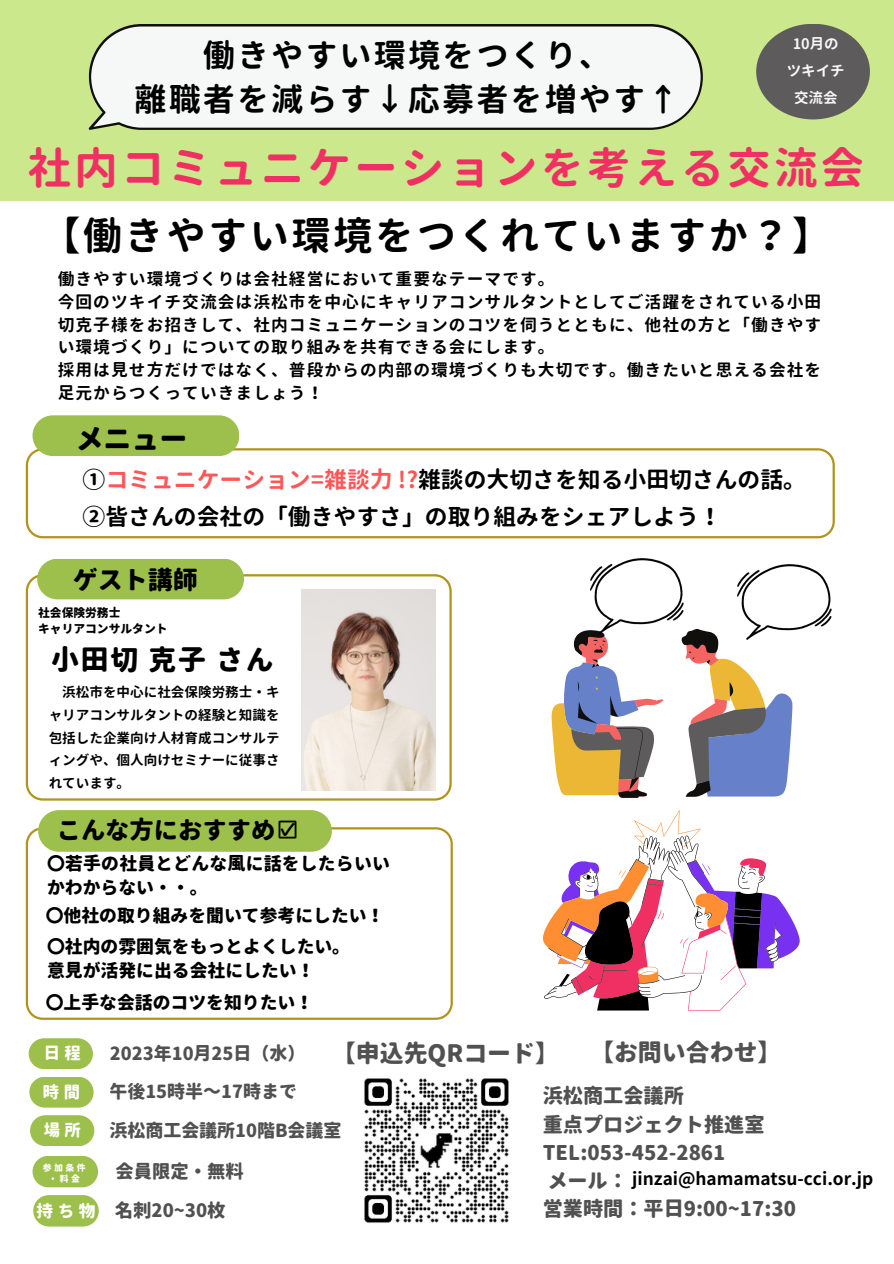
<style>
.page{position:relative;width:894px;height:1264px;background:#fff}
.page>*{position:absolute;margin:0;border:0;box-sizing:border-box;transform-origin:0 0}
.t1{font:700 43.8px "Gen Jyuu Gothic";letter-spacing:.065em;color:#f03063}
.t2{font:700 39.15px "Gen Jyuu Gothic";letter-spacing:.065em;color:#000}
.t3{font:700 32.1px "Gen Jyuu Gothic";letter-spacing:.065em;color:#000}
.t4{font:800 28.05px "Gen Jyuu Gothic";color:#000}
.t5{font:800 27.75px "Gen Jyuu Gothic";letter-spacing:.07em;color:#000}
.t6{font:800 25.05px "Gen Jyuu Gothic";color:#000}
.t7{font:800 24.3px "Gen Jyuu Gothic";color:#000}
.t8{font:800 23.85px "Gen Jyuu Gothic";color:#525151}
.t9{font:700 22.8px "Gen Jyuu Gothic";color:#000}
.t10{font:800 20.1px "Gen Jyuu Gothic";color:#525151}
.t11{font:800 18.3px "Gen Jyuu Gothic";color:#525151}
.t12{font:800 18px "Gen Jyuu Gothic";color:#525151}
.t13{font:800 17.85px/24px "Gen Jyuu Gothic";color:#000}
.t14{font:700 17.25px "Noto Sans JP";color:#000}
.t15{font:700 16.65px/22.8px "Gen Jyuu Gothic";letter-spacing:.065em;color:#000}
.t16{font:800 16.65px "Gen Jyuu Gothic";color:#fff}
.t17{font:800 16.35px "Gen Jyuu Gothic";color:#fff}
.t18{font:700 14.55px "Gen Jyuu Gothic";color:#f6f7f7}
.t19{font:700 13.65px/22.6px "Gen Jyuu Gothic";color:#000;text-align:justify}
.t20{font:800 11.7px "Gen Jyuu Gothic";color:#000}
.t21{font:800 8.85px "Gen Jyuu Gothic";letter-spacing:.27em;color:#fff}
.s1{color:#ff5757}
</style>
<div class="page">
<div style="left:29px;top:1038px;width:64px;height:31px;background:#9dc04c;border-radius:15px"></div>
<div style="left:29px;top:1076px;width:65px;height:31px;background:#9dc04c;border-radius:15px"></div>
<div style="left:30px;top:1115px;width:64px;height:31px;background:#9dc04c;border-radius:15px"></div>
<svg style="left:26px;top:574px;width:425px;height:226px"></svg>
<img style="left:302px;top:589px;width:134px;height:201px">
<div style="left:37px;top:558px;width:207px;height:41px;background:#9dc04c;border-radius:20px"></div>
<svg style="left:26px;top:827px;width:426px;height:192px"></svg>
<div style="left:38px;top:810px;width:294px;height:41px;background:#9dc04c;border-radius:21px"></div>
<svg style="left:26px;top:448px;width:808px;height:90px"></svg>
<div style="left:33px;top:415px;width:206px;height:41px;background:#9dc04c;border-radius:20px"></div>
<div style="left:0;top:0;width:893px;height:201px;background:#cce88c"></div>
<div style="left:756px;top:24px;width:113px;height:95px;background:#5e5b5d;border-radius:50%"></div>
<svg style="left:551px;top:629px;width:241px;height:168px"></svg>
<img style="left:590px;top:558px;width:93px;height:75px">
<img style="left:737px;top:565px;width:94px;height:74px">
<svg style="left:542px;top:810px;width:258px;height:200px"></svg>
<svg style="left:89px;top:24px;width:613px;height:106px;background:#e9eae7"></svg>
<div style="left:33px;top:1155px;width:65px;height:32px;background:#9dc04c;border-radius:16px"></div>
<div style="left:33px;top:1194px;width:66px;height:32px;background:#9dc04c;border-radius:16px"></div>
<img style="left:364px;top:1078px;width:145px;height:145px">
<p class="t3" style="left:203px;top:32px;width:409px">働きやすい環境をつくり、</p>
<p class="t3" style="left:134px;top:77px;width:546px">離職者を減らす↓応募者を増やす↑</p>
<p class="t18" style="left:792px;top:33px;width:48px">10月の</p>
<p class="t18" style="left:786px;top:60px;width:59px">ツキイチ</p>
<p class="t18" style="left:793px;top:87px;width:45px">交流会</p>
<p class="t1" style="left:27px;top:136px;width:838px">社内コミュニケーションを考える交流会</p>
<p class="t2" style="left:41px;top:208px;width:791px">【働きやすい環境をつくれていますか？】</p>
<p class="t15" style="left:58px;top:267px;width:498px">働きやすい環境づくりは会社経営において重要なテーマです。</p>
<p class="t15" style="left:58px;top:290px;width:764px;text-align:justify">今回のツキイチ交流会は浜松市を中心にキャリアコンサルタントとしてご活躍をされている小田切克子様をお招きして、社内コミュニケーションのコツを伺うとともに、他社の方と「働きやすい環境づくり」についての取り組みを共有できる会にします。</p>
<p class="t15" style="left:58px;top:358px;width:764px">採用は見せ方だけではなく、普段からの内部の環境づくりも大切です。働きたいと思える会社を足元からつくっていきましょう！</p>
<p class="t4" style="left:75px;top:419px;width:114px">メニュー</p>
<p class="t9" style="left:82px;top:463px;width:724px">①<span class="s1">コミュニケーション=雑談力 !?</span>雑談の大切さを知る小田切さんの話。</p>
<p class="t9" style="left:82px;top:500px;width:640px">②皆さんの会社の「働きやすさ」の取り組みをシェアしよう！</p>
<p class="t6" style="left:73px;top:562px;width:126px">ゲスト講師</p>
<p class="t20" style="left:38px;top:605px;width:84px">社会保険労務士</p>
<p class="t20" style="left:38px;top:620px;width:131px">キャリアコンサルタント</p>
<p class="t5" style="left:51px;top:640px;width:224px">小田切克子さん</p>
<p class="t19" style="left:49px;top:681px;width:232px">　浜松市を中心に社会保険労務士・キャリアコンサルタントの経験と知識を包括した企業向け人材育成コンサルティングや、個人向けセミナーに従事されています。</p>
<p class="t7" style="left:57px;top:812px;width:244px">こんな方におすすめ☑</p>
<p class="t13" style="left:47px;top:851px;width:344px">〇若手の社員とどんな風に話をしたらいいかわからない・・。</p>
<p class="t13" style="left:46px;top:903px;width:340px">〇他社の取り組みを聞いて参考にしたい！</p>
<p class="t13" style="left:47px;top:934px;width:304px">〇社内の雰囲気をもっとよくしたい。</p>
<p class="t13" style="left:47px;top:958px;width:269px">意見が活発に出る会社にしたい！</p>
<p class="t13" style="left:46px;top:989px;width:269px">〇上手な会話のコツを知りたい！</p>
<p class="t8" style="left:590px;top:1035px;width:193px">【お問い合わせ】</p>
<p class="t10" style="left:542px;top:1081px;width:143px">浜松商工会議所</p>
<p class="t10" style="left:542px;top:1109px;width:223px">重点プロジェクト推進室</p>
<p class="t10" style="left:542px;top:1138px;width:184px">TEL:053-452-2861</p>
<p class="t10" style="left:547px;top:1166px;width:82px">メール：</p>
<p class="t10" style="left:542px;top:1194px;width:255px">営業時間：平日9:00~17:30</p>
<p class="t8" style="left:332px;top:1036px;width:228px">【申込先QRコード】</p>
<p class="t12" style="left:110px;top:1040px;width:197px">2023年10月25日（水）</p>
<p class="t17" style="left:44px;top:1041px;width:38px">日程</p>
<p class="t17" style="left:43px;top:1080px;width:38px">時間</p>
<p class="t17" style="left:44px;top:1118px;width:38px">場所</p>
<p class="t12" style="left:109px;top:1079px;width:189px">午後15時半～17時まで</p>
<p class="t12" style="left:109px;top:1117px;width:233px">浜松商工会議所10階B会議室</p>
<p class="t11" style="left:115px;top:1158px;width:130px">会員限定・無料</p>
<p class="t21" style="left:43px;top:1160px;width:44px">参加条件</p>
<p class="t21" style="left:49px;top:1172px;width:33px">・料金</p>
<p class="t14" style="left:632px;top:1165px;width:242px">jinzai@hamamatsu-cci.or.jp</p>
<p class="t16" style="left:37px;top:1198px;width:60px">持ち物</p>
<p class="t11" style="left:115px;top:1197px;width:112px">名刺20~30枚</p>
</div>
